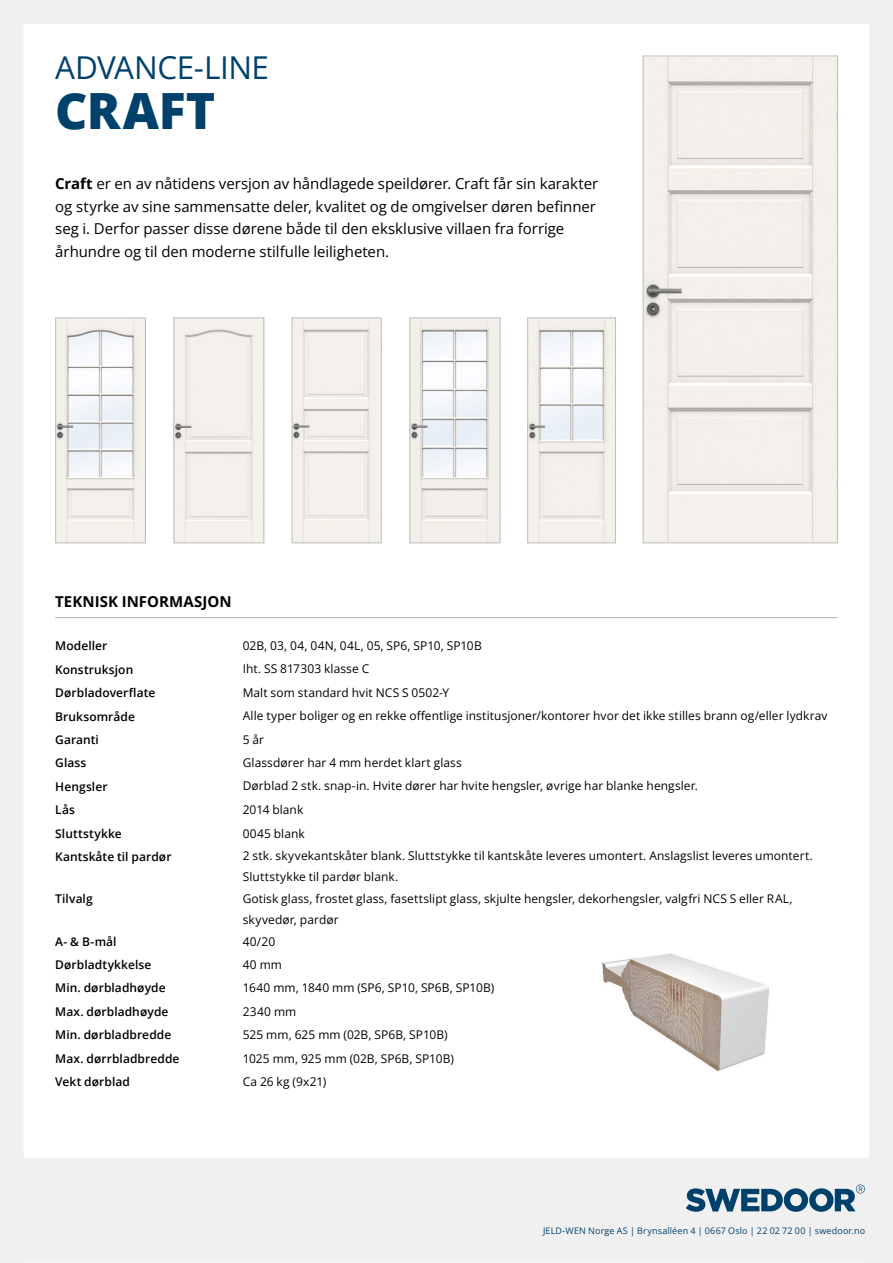
<style>
.page{position:relative;width:893px;height:1263px;background:#fff}
.page>*{position:absolute;margin:0;border:0;box-sizing:border-box;transform-origin:0 0}
.t1{font:800 49.95px "Open Sans";color:#00416b}
.t2{font:31.5px "Open Sans";letter-spacing:-.015em;color:#00416b}
.t3{font:15px/22.5px "Open Sans";letter-spacing:-.005em;color:#000}
.t4{font:700 15px "Open Sans";letter-spacing:.005em;color:#000}
.t5{font:12px/21px "Open Sans";letter-spacing:.005em;color:#000}
.t6{font:600 12px "Open Sans";letter-spacing:.005em;color:#000}
.t7{font:9px "Open Sans";letter-spacing:.02em;color:#00416b}
.s1{font-weight:700}
</style>
<div class="page">
<div style="left:0;top:0;width:893px;height:24px;background:#f0f0f1"></div>
<div style="left:869px;top:0;width:24px;height:1263px;background:#f0f0f1"></div>
<div style="left:0;top:0;width:24px;height:1263px;background:#f0f0f1"></div>
<div style="left:0;top:1158px;width:893px;height:105px;background:#f0f0f1"></div>
<svg style="left:686px;top:1184px;width:179px;height:28px"></svg>
<img style="left:645px;top:58px;width:191px;height:483px">
<div style="left:643px;top:56px;width:195px;height:487px;border:1px solid #bbbdbe"></div>
<img style="left:412px;top:320px;width:86px;height:221px">
<div style="left:410px;top:318px;width:90px;height:225px;border:1px solid #bbbdbe"></div>
<img style="left:57px;top:320px;width:87px;height:221px">
<div style="left:55px;top:318px;width:91px;height:225px;border:1px solid #bbbdbe"></div>
<img style="left:176px;top:320px;width:86px;height:221px">
<div style="left:174px;top:318px;width:90px;height:225px;border:1px solid #bbbdbe"></div>
<img style="left:294px;top:320px;width:85px;height:221px">
<div style="left:292px;top:318px;width:89px;height:225px;border:1px solid #bbbdbe"></div>
<hr style="left:55px;top:617px;width:783px;height:1px;background:#a9b8a8">
<img style="left:602px;top:953px;width:167px;height:119px">
<img style="left:529px;top:320px;width:85px;height:221px">
<div style="left:527px;top:318px;width:89px;height:225px;border:1px solid #bbbdbe"></div>
<h2 class="t2" style="left:55px;top:46px;width:215px">ADVANCE-LINE</h2>
<h1 class="t1" style="left:55px;top:73px;width:162px">CRAFT</h1>
<p class="t3" style="left:55px;top:172px;width:544px"><span class="s1">Craft</span> er en av nåtidens versjon av håndlagede speildører. Craft får sin karakter og styrke av sine sammensatte deler, kvalitet og de omgivelser døren befinner seg i. Derfor passer disse dørene både til den eksklusive villaen fra forrige århundre og til den moderne stilfulle leiligheten.</p>
<p class="t4" style="left:55px;top:592px;width:178px">TEKNISK INFORMASJON</p>
<p class="t6" style="left:55px;top:638px;width:54px">Modeller</p>
<p class="t5" style="left:243px;top:635px;width:241px">02B, 03, 04, 04N, 04L, 05, SP6, SP10, SP10B</p>
<p class="t6" style="left:55px;top:661px;width:80px">Konstruksjon</p>
<p class="t5" style="left:243px;top:658px;width:128px">Iht. SS 817303 klasse C</p>
<p class="t6" style="left:55px;top:685px;width:102px">Dørbladoverflate</p>
<p class="t5" style="left:243px;top:681px;width:208px">Malt som standard hvit NCS S 0502-Y</p>
<p class="t6" style="left:55px;top:708px;width:81px">Bruksområde</p>
<p class="t5" style="left:243px;top:705px;width:586px">Alle typer boliger og en rekke offentlige institusjoner/kontorer hvor det ikke stilles brann og/eller lydkrav</p>
<p class="t6" style="left:55px;top:731px;width:45px">Garanti</p>
<p class="t5" style="left:243px;top:729px;width:23px">5 år</p>
<p class="t6" style="left:55px;top:755px;width:33px">Glass</p>
<p class="t5" style="left:243px;top:752px;width:221px">Glassdører har 4 mm herdet klart glass</p>
<p class="t6" style="left:55px;top:778px;width:54px">Hengsler</p>
<p class="t5" style="left:243px;top:775px;width:457px">Dørblad 2 stk. snap-in. Hvite dører har hvite hengsler, øvrige har blanke hengsler.</p>
<p class="t6" style="left:55px;top:801px;width:21px">Lås</p>
<p class="t5" style="left:243px;top:799px;width:62px">2014 blank</p>
<p class="t6" style="left:55px;top:825px;width:68px">Sluttstykke</p>
<p class="t5" style="left:243px;top:822px;width:64px">0045 blank</p>
<p class="t6" style="left:55px;top:848px;width:118px">Kantskåte til pardør</p>
<p class="t5" style="left:243px;top:845px;width:572px">2 stk. skyvekantskåter blank. Sluttstykke til kantskåte leveres umontert. Anslagslist leveres umontert.<br>Sluttstykke til pardør blank.</p>
<p class="t6" style="left:55px;top:891px;width:39px">Tilvalg</p>
<p class="t5" style="left:243px;top:887px;width:551px">Gotisk glass, frostet glass, fasettslipt glass, skjulte hengsler, dekorhengsler, valgfri NCS S eller RAL, skyvedør, pardør</p>
<p class="t6" style="left:55px;top:933px;width:63px">A- &amp; B-mål</p>
<p class="t5" style="left:243px;top:930px;width:34px">40/20</p>
<p class="t6" style="left:55px;top:956px;width:98px">Dørbladtykkelse</p>
<p class="t5" style="left:243px;top:954px;width:41px">40 mm</p>
<p class="t6" style="left:55px;top:980px;width:112px">Min. dørbladhøyde</p>
<p class="t5" style="left:243px;top:977px;width:253px">1640 mm, 1840 mm (SP6, SP10, SP6B, SP10B)</p>
<p class="t6" style="left:55px;top:1003px;width:115px">Max. dørbladhøyde</p>
<p class="t5" style="left:243px;top:1000px;width:55px">2340 mm</p>
<p class="t6" style="left:55px;top:1026px;width:118px">Min. dørbladbredde</p>
<p class="t5" style="left:243px;top:1023px;width:207px">525 mm, 625 mm (02B, SP6B, SP10B)</p>
<p class="t6" style="left:55px;top:1050px;width:126px">Max. dørrbladbredde</p>
<p class="t5" style="left:243px;top:1047px;width:213px">1025 mm, 925 mm (02B, SP6B, SP10B)</p>
<p class="t6" style="left:55px;top:1073px;width:76px">Vekt dørblad</p>
<p class="t5" style="left:243px;top:1071px;width:85px">Ca 26 kg (9x21)</p>
<p class="t7" style="left:543px;top:1225px;width:324px">JELD-WEN Norge AS | Brynsalléen 4 | 0667 Oslo | 22 02 72 00 | swedoor.no</p>
</div>
